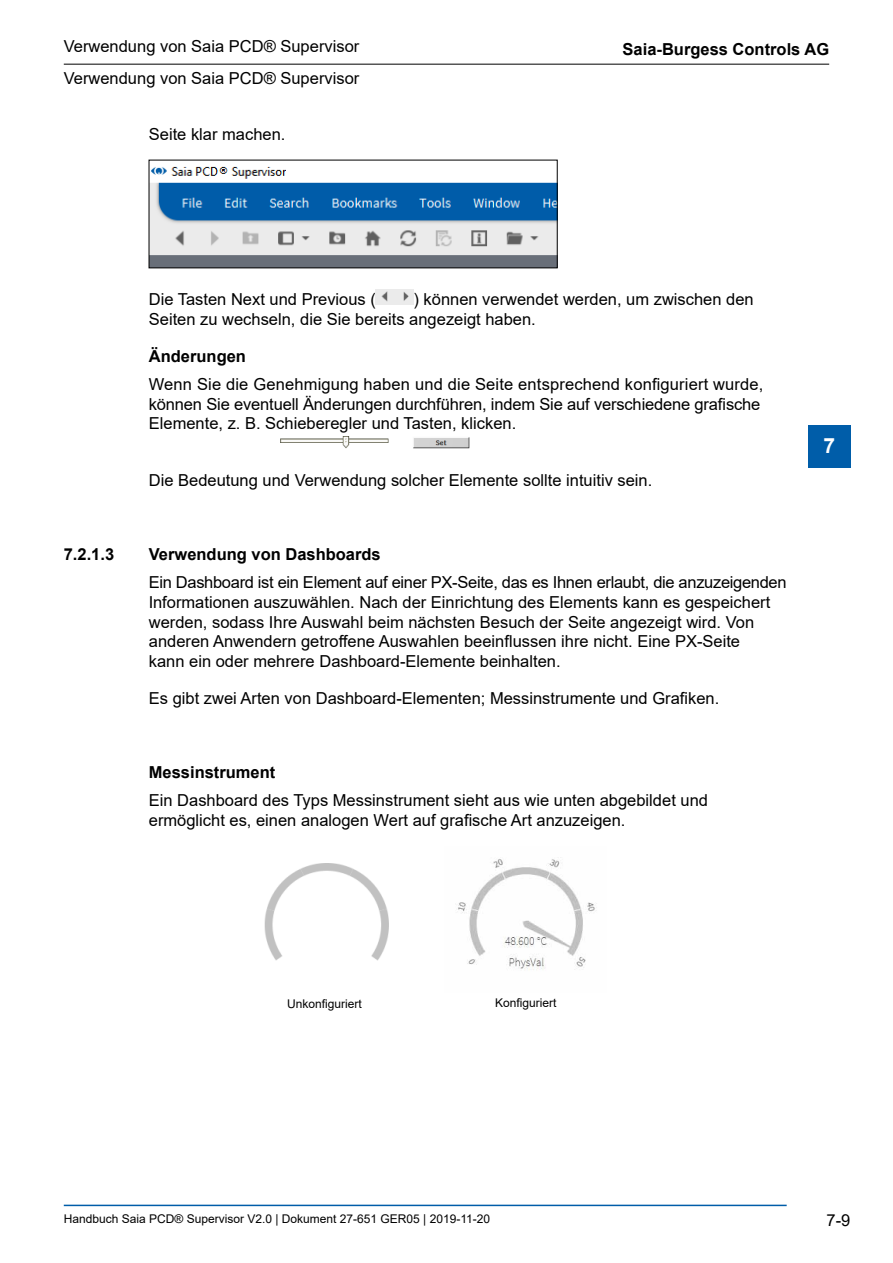
<style>
.page{position:relative;width:893px;height:1263px;background:#fff}
.page>*{position:absolute;margin:0;border:0;box-sizing:border-box;transform-origin:0 0}
.t1{font:700 21px "Arial";color:#fff}
.Fliesstext{font:16.5px/19.8px "Arial";color:#000}
.Ueberschrift_4{font:700 16.5px "Arial";color:#000}
.Fliesstext_Ueberschr{font:700 16.5px "Arial";color:#000}
.Bildbeschriftung_Ari{font:12px "Arial";color:#000}
</style>
<div class="page">
<hr style="left:64px;top:1205px;width:723px;height:1px;background:#005da9">
<hr style="left:64px;top:64px;width:765px;height:1px;background:#000">
<div style="left:808px;top:425px;width:42px;height:43px;background:#005da9"></div>
<img style="left:151px;top:166px;width:404px;height:100px">
<div style="left:149px;top:160px;width:408px;height:108px;border:1px solid #000"></div>
<img style="left:376px;top:290px;width:37px;height:15px">
<img style="left:280px;top:437px;width:108px;height:12px">
<img style="left:413px;top:437px;width:57px;height:12px">
<img style="left:264px;top:863px;width:125px;height:98px">
<img style="left:458px;top:859px;width:137px;height:111px">
<p class="Fliesstext" style="left:64px;top:37px;width:297px">Verwendung von Saia PCD® Supervisor</p>
<p class="Fliesstext" style="left:64px;top:68px;width:297px">Verwendung von Saia PCD® Supervisor</p>
<p class="Fliesstext" style="left:149px;top:124px;width:138px">Seite klar machen.</p>
<p class="Ueberschrift_4" style="left:623px;top:37px;width:208px">Saia-Burgess Controls AG</p>
<p class="Fliesstext" style="left:149px;top:289px;width:606px;text-indent:265px">) können verwendet werden, um zwischen den<br>Seiten zu wechseln, die Sie bereits angezeigt haben.</p>
<p class="Fliesstext_Ueberschr" style="left:149px;top:344px;width:99px">Änderungen</p>
<p class="Fliesstext" style="left:149px;top:374px;width:616px">Wenn Sie die Genehmigung haben und die Seite entsprechend konfiguriert wurde, können Sie eventuell Änderungen durchführen, indem Sie auf verschiedene grafische<br>Elemente, z. B. Schieberegler und Tasten, klicken.</p>
<p class="Fliesstext" style="left:149px;top:289px;width:229px">Die Tasten Next und Previous (</p>
<p class="Fliesstext" style="left:149px;top:470px;width:505px">Die Bedeutung und Verwendung solcher Elemente sollte intuitiv sein.</p>
<p class="Ueberschrift_4" style="left:64px;top:542px;width:52px">7.2.1.3</p>
<p class="Ueberschrift_4" style="left:149px;top:542px;width:233px">Verwendung von Dashboards</p>
<p class="Fliesstext" style="left:149px;top:572px;width:639px">Ein Dashboard ist ein Element auf einer PX-Seite, das es Ihnen erlaubt, die anzuzeigenden Informationen auszuwählen. Nach der Einrichtung des Elements kann es gespeichert werden, sodass Ihre Auswahl beim nächsten Besuch der Seite angezeigt wird. Von anderen Anwendern getroffene Auswahlen beeinflussen ihre nicht. Eine PX-Seite<br>kann ein oder mehrere Dashboard-Elemente beinhalten.</p>
<p class="Fliesstext" style="left:149px;top:688px;width:572px">Es gibt zwei Arten von Dashboard-Elementen; Messinstrumente und Grafiken.</p>
<p class="Fliesstext_Ueberschr" style="left:149px;top:760px;width:128px">Messinstrument</p>
<p class="Fliesstext" style="left:149px;top:790px;width:561px">Ein Dashboard des Typs Messinstrument sieht aus wie unten abgebildet und ermöglicht es, einen analogen Wert auf grafische Art anzuzeigen.</p>
<p class="t1" style="left:823px;top:431px;width:13px">7</p>
<p class="Bildbeschriftung_Ari" style="left:287px;top:995px;width:76px">Unkonfiguriert</p>
<p class="Bildbeschriftung_Ari" style="left:495px;top:994px;width:63px">Konfiguriert</p>
<p class="Bildbeschriftung_Ari" style="left:64px;top:1211px;width:428px">Handbuch Saia PCD® Supervisor V2.0 | Dokument 27-651 GER05 | 2019-11-20</p>
<p class="Fliesstext" style="left:827px;top:1210px;width:25px">7-9</p>
</div>
